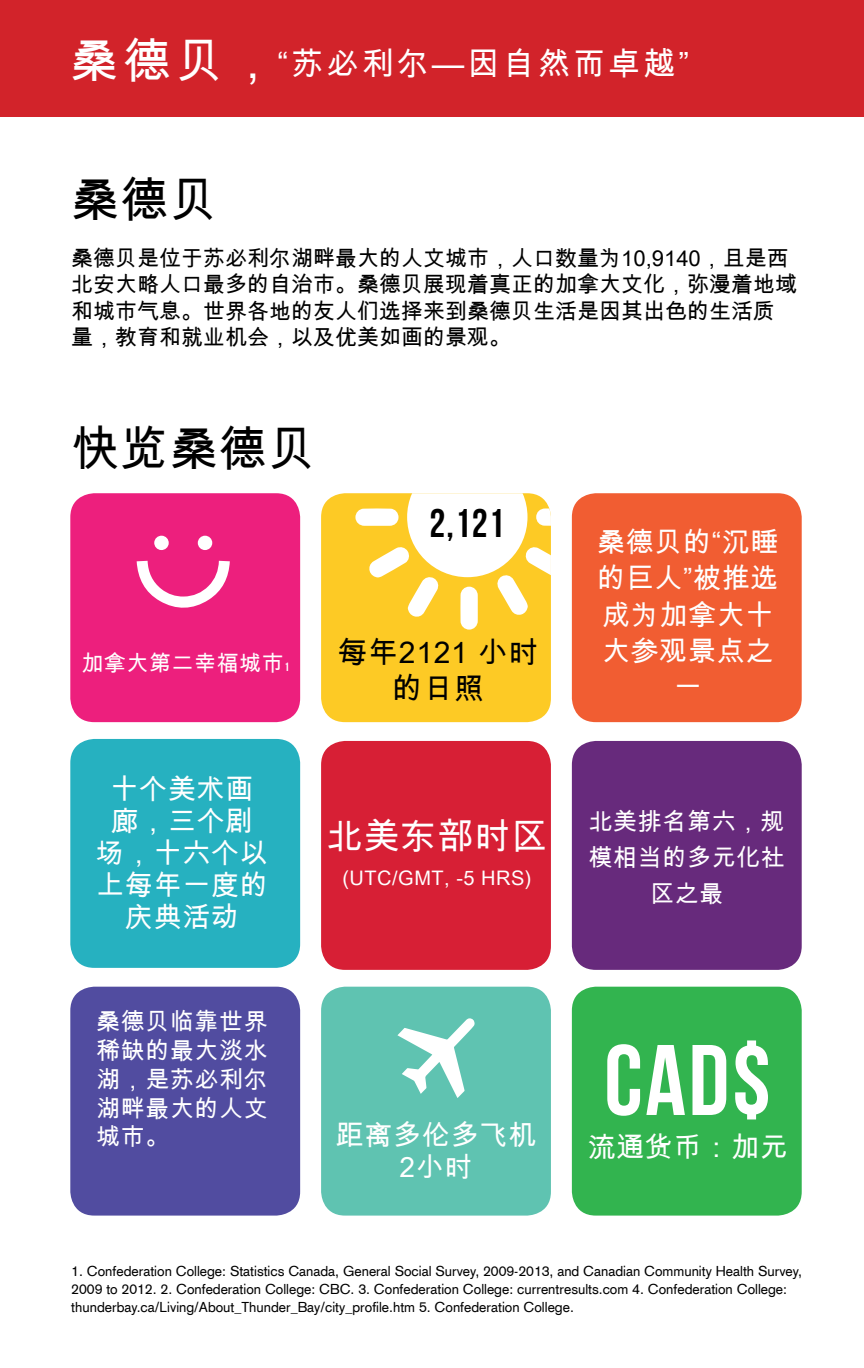
<style>
.page{position:relative;width:864px;height:1368px;background:#fff}
.page>*{position:absolute;margin:0;border:0;box-sizing:border-box;transform-origin:0 0}
.t1{font:100px "Bebas Neue";color:#fff}
.t2{font:48px "Arial Unicode MS";letter-spacing:.025em;color:#000}
.t3{font:48px "Arial Unicode MS";color:#fff}
.t4{font:40px "Bebas Neue";color:#000}
.t5{font:36px "Arial Unicode MS";letter-spacing:.025em;color:#fff}
.t6{font:32px "Arial Unicode MS";letter-spacing:.1em;color:#fff}
.t7{font:30px/36px "Arial Unicode MS";letter-spacing:.025em;color:#000;text-align:center}
.t8{font:28px/32px "Arial Unicode MS";letter-spacing:.025em;color:#fff;text-align:center}
.t9{font:24px/28.8px "Arial Unicode MS";letter-spacing:.025em;color:#fff;text-align:center}
.t10{font:22px/26.4px "Arial Unicode MS";color:#000}
.t11{font:22px "Arial Unicode MS";letter-spacing:.025em;color:#fff}
.t12{font:20px "Arial Unicode MS";letter-spacing:.025em;color:#fff}
.t13{font:14px/18px "Akzidenz Grotesk";color:#000}
.s1{font-family:"Bebas Neue";font-size:12px}
</style>
<div class="page">
<div style="left:0;top:0;width:864px;height:117px;background:#d2232a"></div>
<div style="left:70px;top:493px;width:230px;height:229px;background:#ed1f7d;border-radius:24px"></div>
<div style="left:321px;top:987px;width:230px;height:229px;background:#5fc3b1;border-radius:24px"></div>
<div style="left:321px;top:493px;width:230px;height:229px;background:#fdca25;border-radius:24px"></div>
<svg style="left:355px;top:493px;width:196px;height:137px"></svg>
<div style="left:321px;top:741px;width:230px;height:229px;background:#d71f35;border-radius:24px"></div>
<div style="left:70px;top:987px;width:230px;height:229px;background:#514ca0;border-radius:24px"></div>
<div style="left:70px;top:739px;width:230px;height:229px;background:#26b1c0;border-radius:24px"></div>
<div style="left:572px;top:493px;width:230px;height:229px;background:#f15d32;border-radius:24px"></div>
<div style="left:572px;top:741px;width:230px;height:229px;background:#672a7c;border-radius:24px"></div>
<div style="left:572px;top:987px;width:230px;height:229px;background:#32b44f;border-radius:24px"></div>
<svg style="left:137px;top:561px;width:93px;height:47px"></svg>
<div style="left:154px;top:536px;width:15px;height:14px;background:#fff;border-radius:50%"></div>
<div style="left:198px;top:536px;width:14px;height:14px;background:#fff;border-radius:50%"></div>
<svg style="left:397px;top:1018px;width:78px;height:80px"></svg>
<h2 class="t3" style="left:70px;top:26px;width:208px">桑德贝，</h2>
<h3 class="t6" style="left:278px;top:41px;width:413px">“苏必利尔—因自然而卓越”</h3>
<h2 class="t2" style="left:71px;top:165px;width:148px">桑德贝</h2>
<h3 class="t10" style="left:71px;top:245px;width:728px">桑德贝是位于苏必利尔湖畔最大的人文城市，人口数量为10,9140，且是西北安大略人口最多的自治市。桑德贝展现着真正的加拿大文化，弥漫着地域和城市气息。世界各地的友人们选择来到桑德贝生活是因其出色的生活质量，教育和就业机会，以及优美如画的景观。</h3>
<h2 class="t2" style="left:71px;top:414px;width:246px">快览桑德贝</h2>
<h3 class="t4" style="left:430px;top:501px;width:76px">2,121</h3>
<h3 class="t11" style="left:81px;top:647px;width:209px">加拿大第二幸福城市<span class="s1">1</span></h3>
<h3 class="t8" style="left:96px;top:772px;width:173px">十个美术画廊，三个剧场，十六个以上每年一度的庆典活动</h3>
<h3 class="t9" style="left:96px;top:1007px;width:173px;text-align:justify">桑德贝临靠世界稀缺的最大淡水湖，是苏必利尔湖畔最大的人文城市。</h3>
<h3 class="t7" style="left:337px;top:634px;width:203px">每年2121 小时的日照</h3>
<h3 class="t5" style="left:327px;top:810px;width:222px">北美东部时区</h3>
<h3 class="t12" style="left:342px;top:863px;width:191px">(UTC/GMT, -5 HRS)</h3>
<h3 class="t8" style="left:336px;top:1119px;width:202px">距离多伦多飞机<br>2小时</h3>
<h3 class="t8" style="left:597px;top:524px;width:183px;line-height:36px">桑德贝的“沉睡的巨人”被推选成为加拿大十大参观景点之一</h3>
<h3 class="t9" style="left:589px;top:803px;width:198px;line-height:36px">北美排名第六，规模相当的多元化社区之最</h3>
<h1 class="t1" style="left:604px;top:1026px;width:169px">CAD$</h1>
<h3 class="t8" style="left:588px;top:1131px;width:202px">流通货币：加元</h3>
<p class="t13" style="left:71px;top:1262px;width:732px">1. Confederation College: Statistics Canada, General Social Survey, 2009-2013, and Canadian Community Health Survey,<br>2009 to 2012. 2. Confederation College: CBC. 3. Confederation College: currentresults.com 4. Confederation College: thunderbay.ca/Living/About_Thunder_Bay/city_profile.htm 5. Confederation College.</p>
</div>
